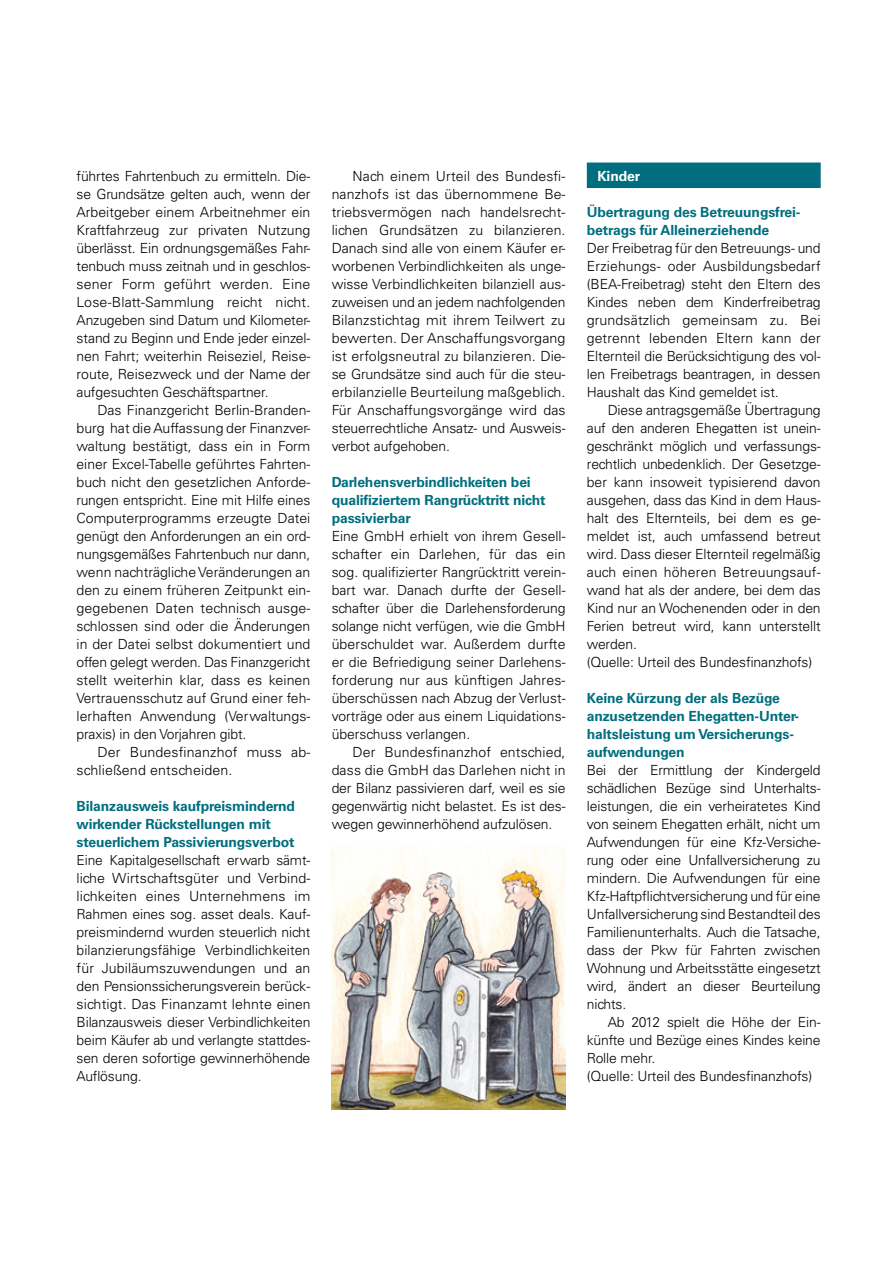
<style>
.page{position:relative;width:893px;height:1263px;background:#fff}
.page>*{position:absolute;margin:0;border:0;box-sizing:border-box;transform-origin:0 0}
.t1{font:300 13.95px/18px "Univers LT Std";letter-spacing:-.01em;color:#000;text-align:justify}
.t2{font:300 13.95px "Univers LT Std";letter-spacing:.01em;color:#000}
.t3{font:700 13.95px/18px "Univers LT Std";letter-spacing:-.01em;color:#006e7e}
.t4{font:700 13.95px "Univers LT Std";letter-spacing:-.01em;color:#fff}
.t5{font:300 13.8px "Univers LT Std";letter-spacing:-.01em;color:#000}
.s1{font-size:13.8px}
</style>
<div class="page">
<div style="left:587px;top:163px;width:234px;height:25px;background:#006e7e"></div>
<img style="left:332px;top:846px;width:234px;height:263px">
<p class="t1" style="left:77px;top:167px;width:235px">führtes Fahrtenbuch zu ermitteln. Die-</p>
<p class="t1" style="left:77px;top:185px;width:235px">se Grundsätze gelten auch, wenn der</p>
<p class="t1" style="left:77px;top:203px;width:235px">Arbeitgeber einem Arbeitnehmer ein</p>
<p class="t1" style="left:77px;top:221px;width:235px">Kraftfahrzeug zur privaten Nutzung</p>
<p class="t1" style="left:77px;top:239px;width:235px">überlässt. Ein ordnungsgemäßes Fahr-</p>
<p class="t1" style="left:77px;top:257px;width:235px">tenbuch muss zeitnah und in geschlos-</p>
<p class="t2" style="left:77px;top:275px;width:235px">sener Form geführt werden. Eine</p>
<p class="t2" style="left:77px;top:293px;width:235px">Lose-Blatt-Sammlung reicht nicht.</p>
<p class="t1" style="left:77px;top:311px;width:235px">Anzugeben sind Datum und Kilometer-</p>
<p class="t1" style="left:77px;top:329px;width:235px">stand zu Beginn und Ende jeder einzel-</p>
<p class="t1" style="left:77px;top:347px;width:235px">nen Fahrt; weiterhin Reiseziel, Reise-</p>
<p class="t1" style="left:77px;top:365px;width:235px">route, Reisezweck und der Name der</p>
<p class="t1" style="left:77px;top:383px;width:194px">aufgesuchten Geschäftspartner.</p>
<p class="t1" style="left:97px;top:401px;width:215px">Das Finanzgericht Berlin-Branden-</p>
<p class="t1" style="left:77px;top:419px;width:235px">burg hat die Auffassung der Finanzver-</p>
<p class="t1" style="left:77px;top:437px;width:235px">waltung bestätigt, dass ein in Form</p>
<p class="t1" style="left:77px;top:455px;width:235px">einer Excel-Tabelle geführtes Fahrten-</p>
<p class="t1" style="left:77px;top:473px;width:235px">buch nicht den gesetzlichen Anforde-</p>
<p class="t1" style="left:77px;top:491px;width:235px">rungen entspricht. Eine mit Hilfe eines</p>
<p class="t1" style="left:77px;top:509px;width:235px">Computerprogramms erzeugte Datei</p>
<p class="t1" style="left:77px;top:527px;width:235px">genügt den Anforderungen an ein ord-</p>
<p class="t1" style="left:77px;top:545px;width:235px">nungsgemäßes Fahrtenbuch nur dann,</p>
<p class="t1" style="left:77px;top:563px;width:235px">wenn nachträgliche Veränderungen an</p>
<p class="t1" style="left:77px;top:581px;width:235px">den zu einem früheren Zeitpunkt ein-</p>
<p class="t2" style="left:77px;top:599px;width:235px">gegebenen Daten technisch ausge-</p>
<p class="t1" style="left:77px;top:617px;width:235px">schlossen sind oder die Änderungen</p>
<p class="t1" style="left:77px;top:635px;width:235px">in der Datei selbst dokumentiert und</p>
<p class="t1" style="left:77px;top:653px;width:235px">offen gelegt werden. Das Finanzgericht</p>
<p class="t1" style="left:77px;top:671px;width:235px">stellt weiterhin klar, dass es keinen</p>
<p class="t1" style="left:77px;top:689px;width:235px">Vertrauensschutz auf Grund einer feh-</p>
<p class="t1" style="left:77px;top:707px;width:235px">lerhaften Anwendung (Verwaltungs-</p>
<p class="t1" style="left:77px;top:725px;width:171px">praxis) in den Vorjahren gibt.</p>
<p class="t2" style="left:97px;top:743px;width:215px">Der Bundesfinanzhof muss ab-</p>
<p class="t2" style="left:77px;top:761px;width:157px">schließend entscheiden.</p>
<p class="t3" style="left:77px;top:797px;width:220px">Bilanzausweis kaufpreismindernd wirkender Rückstellungen mit steuerlichem Passivierungsverbot</p>
<p class="t5" style="left:77px;top:851px;width:235px">Eine Kapitalgesellschaft erwarb sämt-</p>
<p class="t1" style="left:77px;top:869px;width:235px"><span class="s1">liche</span> Wirtschaftsgüter und Verbind&shy;lichkeiten eines Unternehmens im Rahmen eines sog. asset deals. Kauf&shy;preismindernd wurden steuerlich nicht bilanzierungsfähige Verbindlichkeiten für Jubiläumszuwendungen und an den Pensionssicherungsverein berück&shy;sichtigt. Das Finanzamt lehnte einen Bilanzausweis dieser Verbindlichkeiten beim Käufer ab und verlangte stattdes&shy;sen deren sofortige gewinnerhöhende Auflösung.</p>
<p class="t1" style="left:332px;top:167px;width:235px;text-indent:21px">Nach einem Urteil des Bundesfi&shy;nanzhofs ist das übernommene Be&shy;triebsvermögen nach handelsrecht&shy;lichen Grundsätzen zu bilanzieren.<br>Danach sind alle von einem Käufer er&shy;worbenen Verbindlichkeiten als unge&shy;wisse Verbindlichkeiten bilanziell aus&shy;zuweisen und an jedem nachfolgenden Bilanzstichtag mit ihrem Teilwert zu bewerten. Der Anschaffungsvorgang ist erfolgsneutral zu bilanzieren. Die&shy;se Grundsätze sind auch für die steu&shy;erbilanzielle Beurteilung maßgeblich.<br>Für Anschaffungsvorgänge wird das steuerrechtliche Ansatz- und Ausweis&shy;verbot aufgehoben.</p>
<p class="t3" style="left:332px;top:473px;width:201px">Darlehensverbindlichkeiten bei</p>
<p class="t3" style="left:332px;top:491px;width:215px">qualifiziertem Rangrücktritt nicht</p>
<p class="t3" style="left:332px;top:509px;width:81px">passivierbar</p>
<p class="t1" style="left:332px;top:527px;width:235px">Eine GmbH erhielt von ihrem Gesell-</p>
<p class="t2" style="left:332px;top:545px;width:235px">schafter ein Darlehen, für das ein</p>
<p class="t1" style="left:332px;top:563px;width:235px">sog. qualifizierter Rangrücktritt verein-</p>
<p class="t1" style="left:332px;top:581px;width:235px">bart war. Danach durfte der Gesell-</p>
<p class="t1" style="left:332px;top:599px;width:235px">schafter über die Darlehensforderung</p>
<p class="t1" style="left:332px;top:617px;width:235px">solange nicht verfügen, wie die GmbH</p>
<p class="t2" style="left:332px;top:635px;width:235px">überschuldet war. Außerdem durfte</p>
<p class="t1" style="left:332px;top:653px;width:235px">er die Befriedigung seiner Darlehens-</p>
<p class="t2" style="left:332px;top:671px;width:235px">forderung nur aus künftigen Jahres-</p>
<p class="t1" style="left:332px;top:689px;width:235px">überschüssen nach Abzug der Verlust-</p>
<p class="t1" style="left:332px;top:707px;width:235px">vorträge oder aus einem Liquidations-</p>
<p class="t1" style="left:332px;top:725px;width:140px">überschuss verlangen.</p>
<p class="t2" style="left:352px;top:743px;width:215px">Der Bundesfinanzhof entschied,</p>
<p class="t2" style="left:332px;top:761px;width:235px">dass die GmbH das Darlehen nicht in</p>
<p class="t1" style="left:332px;top:779px;width:235px">der Bilanz passivieren darf, weil es sie</p>
<p class="t1" style="left:332px;top:797px;width:235px">gegenwärtig nicht belastet. Es ist des-</p>
<p class="t1" style="left:332px;top:815px;width:222px">wegen gewinnerhöhend aufzulösen.</p>
<p class="t4" style="left:597px;top:167px;width:44px">Kinder</p>
<p class="t3" style="left:587px;top:203px;width:215px">Übertragung des Betreuungsfrei-</p>
<p class="t3" style="left:587px;top:221px;width:184px">betrags für Alleinerziehende</p>
<p class="t1" style="left:587px;top:239px;width:235px">Der Freibetrag für den Betreuungs- und</p>
<p class="t2" style="left:587px;top:257px;width:235px">Erziehungs- oder Ausbildungsbedarf</p>
<p class="t1" style="left:587px;top:275px;width:235px">(BEA-Freibetrag) steht den Eltern des</p>
<p class="t1" style="left:587px;top:293px;width:235px">Kindes neben dem Kinderfreibetrag</p>
<p class="t2" style="left:587px;top:311px;width:235px">grundsätzlich gemeinsam zu. Bei</p>
<p class="t2" style="left:587px;top:329px;width:235px">getrennt lebenden Eltern kann der</p>
<p class="t1" style="left:587px;top:347px;width:235px">Elternteil die Berücksichtigung des vol-</p>
<p class="t1" style="left:587px;top:365px;width:235px">len Freibetrags beantragen, in dessen</p>
<p class="t1" style="left:587px;top:383px;width:193px">Haushalt das Kind gemeldet ist.</p>
<p class="t1" style="left:608px;top:401px;width:215px">Diese antragsgemäße Übertragung</p>
<p class="t1" style="left:587px;top:419px;width:235px">auf den anderen Ehegatten ist unein-</p>
<p class="t1" style="left:587px;top:437px;width:235px">geschränkt möglich und verfassungs-</p>
<p class="t1" style="left:587px;top:455px;width:235px">rechtlich unbedenklich. Der Gesetzge-</p>
<p class="t1" style="left:587px;top:473px;width:235px">ber kann insoweit typisierend davon</p>
<p class="t1" style="left:587px;top:491px;width:235px">ausgehen, dass das Kind in dem Haus-</p>
<p class="t1" style="left:587px;top:509px;width:235px">halt des Elternteils, bei dem es ge-</p>
<p class="t1" style="left:587px;top:527px;width:235px">meldet ist, auch umfassend betreut</p>
<p class="t1" style="left:587px;top:545px;width:235px">wird. Dass dieser Elternteil regelmäßig</p>
<p class="t2" style="left:587px;top:563px;width:235px">auch einen höheren Betreuungsauf-</p>
<p class="t1" style="left:587px;top:581px;width:235px">wand hat als der andere, bei dem das</p>
<p class="t1" style="left:587px;top:599px;width:235px">Kind nur an Wochenenden oder in den</p>
<p class="t1" style="left:587px;top:617px;width:235px">Ferien betreut wird, kann unterstellt</p>
<p class="t1" style="left:587px;top:635px;width:52px">werden.</p>
<p class="t1" style="left:587px;top:653px;width:227px">(Quelle: Urteil des Bundesfinanzhofs)</p>
<p class="t3" style="left:587px;top:689px;width:195px">Keine Kürzung der als Bezüge</p>
<p class="t3" style="left:587px;top:707px;width:214px">anzusetzenden Ehegatten-Unter-</p>
<p class="t3" style="left:587px;top:725px;width:209px">haltsleistung um Versicherungs-</p>
<p class="t3" style="left:587px;top:743px;width:99px">aufwendungen</p>
<p class="t1" style="left:587px;top:761px;width:235px">Bei der Ermittlung der Kindergeld</p>
<p class="t1" style="left:587px;top:779px;width:235px">schädlichen Bezüge sind Unterhalts-</p>
<p class="t1" style="left:587px;top:797px;width:235px">leistungen, die ein verheiratetes Kind</p>
<p class="t1" style="left:587px;top:815px;width:235px">von seinem Ehegatten erhält, nicht um</p>
<p class="t1" style="left:587px;top:833px;width:235px">Aufwendungen für eine Kfz-Versiche-</p>
<p class="t1" style="left:587px;top:851px;width:235px">rung oder eine Unfallversicherung zu</p>
<p class="t1" style="left:587px;top:869px;width:235px">mindern. Die Aufwendungen für eine</p>
<p class="t1" style="left:587px;top:887px;width:235px">Kfz-Haftpflichtversicherung und für eine</p>
<p class="t1" style="left:587px;top:905px;width:235px">Unfallversicherung sind Bestandteil des</p>
<p class="t1" style="left:587px;top:923px;width:235px">Familienunterhalts. Auch die Tatsache,</p>
<p class="t1" style="left:587px;top:941px;width:235px">dass der Pkw für Fahrten zwischen</p>
<p class="t1" style="left:587px;top:959px;width:235px">Wohnung und Arbeitsstätte eingesetzt</p>
<p class="t1" style="left:587px;top:977px;width:235px">wird, ändert an dieser Beurteilung</p>
<p class="t1" style="left:587px;top:995px;width:41px">nichts.</p>
<p class="t1" style="left:608px;top:1013px;width:215px">Ab 2012 spielt die Höhe der Ein-</p>
<p class="t1" style="left:587px;top:1031px;width:235px">künfte und Bezüge eines Kindes keine</p>
<p class="t1" style="left:587px;top:1049px;width:70px">Rolle mehr.</p>
<p class="t1" style="left:587px;top:1067px;width:227px">(Quelle: Urteil des Bundesfinanzhofs)</p>
</div>
